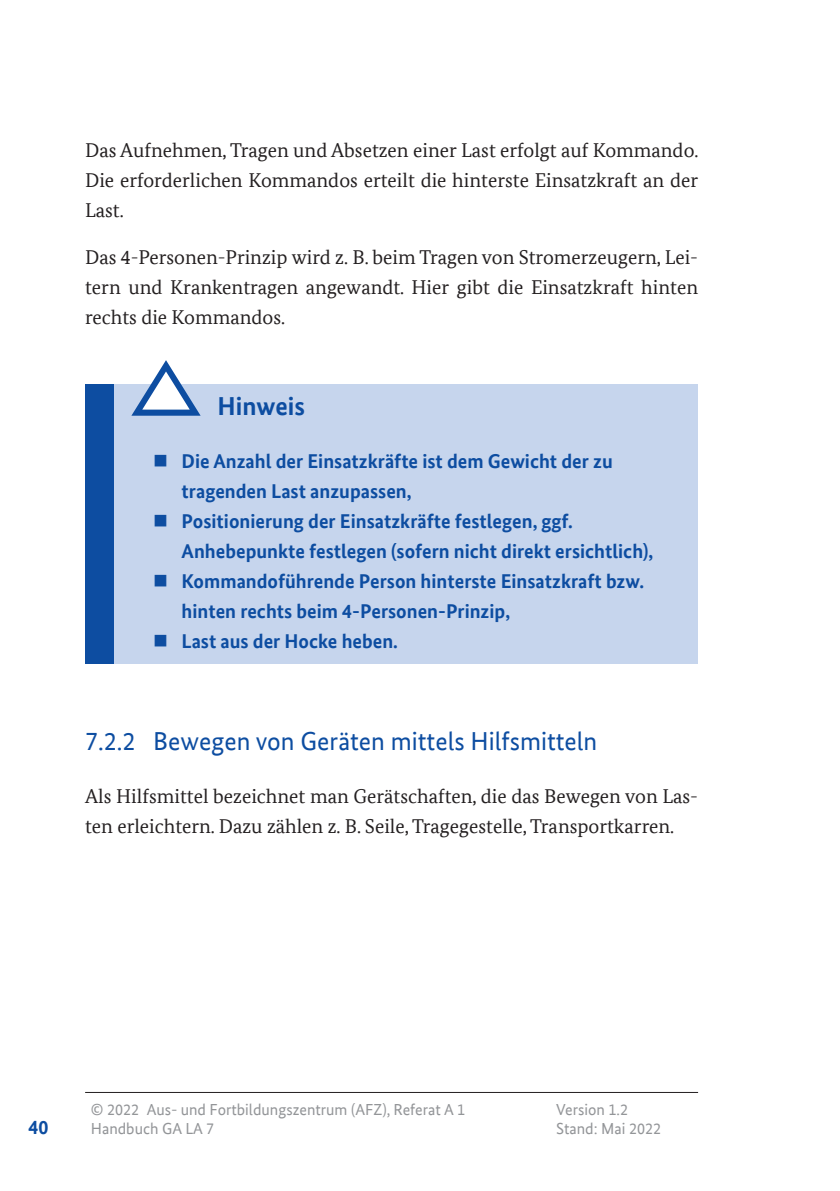
<style>
.page{position:relative;width:840px;height:1191px;background:#fff}
.page>*{position:absolute;margin:0;border:0;box-sizing:border-box;transform-origin:0 0}
.t1{font:26px "Bundes Sans Office";color:#0d4da1}
.t2{font:700 26px "Bundes Sans Office";color:#0d4da1}
.t3{font:20px/30px "Bundes Serif Office";color:#231f20;text-align:justify}
.t4{font:700 20px/30px "Bundes Sans Office";color:#0d4da1}
.t5{font:16px "Bundes Sans Office";color:#939598}
</style>
<div class="page">
<hr style="left:85px;top:1092px;width:612px;height:1px;background:#231f20">
<div style="left:85px;top:384px;width:612px;height:279px;background:#c6d5ed"></div>
<div style="left:85px;top:384px;width:28px;height:279px;background:#0d4da1"></div>
<svg style="left:131px;top:360px;width:69px;height:56px"></svg>
<p class="t3" style="left:85px;top:135px;width:614px">Das Aufnehmen, Tragen und Absetzen einer Last erfolgt auf Kommando.<br>Die erforderlichen Kommandos erteilt die hinterste Einsatzkraft an der Last.</p>
<p class="t3" style="left:85px;top:242px;width:614px">Das 4-Personen-Prinzip wird z. B. beim Tragen von Stromerzeugern, Lei&shy;tern und Krankentragen angewandt. Hier gibt die Einsatzkraft hinten rechts die Kommandos.</p>
<h1 class="t2" style="left:217px;top:391px;width:89px">Hinweis</h1>
<p class="t4" style="left:181px;top:446px;width:432px;text-indent:-28px">■ Die Anzahl der Einsatzkräfte ist dem Gewicht der zu tragenden Last anzupassen,</p>
<p class="t4" style="left:181px;top:506px;width:473px;text-indent:-28px">■ Positionierung der Einsatzkräfte festlegen, ggf.<br>Anhebepunkte festlegen (sofern nicht direkt ersichtlich),</p>
<p class="t4" style="left:181px;top:566px;width:464px;text-indent:-28px">■ Kommandoführende Person hinterste Einsatzkraft bzw. hinten rechts beim 4-Personen-Prinzip,</p>
<p class="t4" style="left:153px;top:626px;width:246px">■ Last aus der Hocke heben.</p>
<h1 class="t1" style="left:85px;top:726px;width:513px">7.2.2 Bewegen von Geräten mittels Hilfsmitteln</h1>
<p class="t3" style="left:85px;top:781px;width:614px">Als Hilfsmittel bezeichnet man Gerätschaften, die das Bewegen von Las&shy;ten erleichtern. Dazu zählen z. B. Seile, Tragegestelle, Transportkarren.</p>
<p class="t5" style="left:91px;top:1100px;width:375px">© 2022 Aus- und Fortbildungszentrum (AFZ), Referat A 1</p>
<p class="t5" style="left:556px;top:1100px;width:73px">Version 1.2</p>
<p class="t4" style="left:28px;top:1112px;width:21px">40</p>
<p class="t5" style="left:91px;top:1119px;width:125px">Handbuch GA LA 7</p>
<p class="t5" style="left:556px;top:1119px;width:106px">Stand: Mai 2022</p>
</div>
